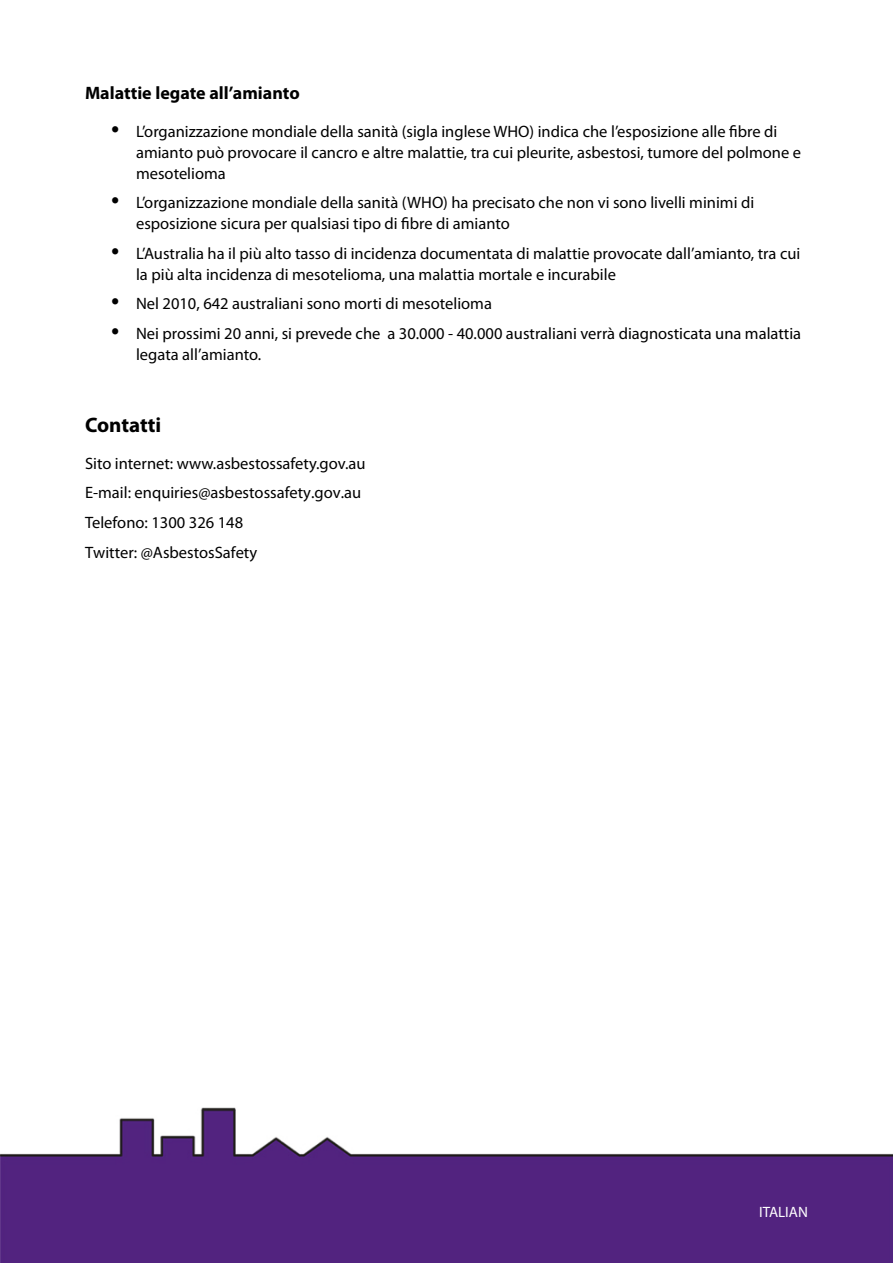
<style>
.page{position:relative;width:893px;height:1263px;background:#fff}
.page>*{position:absolute;margin:0;border:0;box-sizing:border-box;transform-origin:0 0}
.ADDRESS_DETAILS{font:700 21px "Myriad Pro";color:#000}
.SUBHEAD2{font:700 18px "Myriad Pro";color:#000}
.ADDRESS_DETAILS-2{font:16.5px/21px "Myriad Pro";color:#000}
.t1{font:15px "Myriad Pro";color:#fff}
</style>
<div class="page">
<img style="left:0;top:1107px;width:893px;height:156px">
<p class="SUBHEAD2" style="left:85px;top:81px;width:216px">Malattie legate all’amianto</p>
<p class="ADDRESS_DETAILS-2" style="left:136px;top:120px;width:667px">L’organizzazione mondiale della sanità (sigla inglese WHO) indica che l’esposizione alle fibre di amianto può provocare il cancro e altre malattie, tra cui pleurite, asbestosi, tumore del polmone e mesotelioma</p>
<p class="ADDRESS_DETAILS-2" style="left:136px;top:192px;width:620px">L’organizzazione mondiale della sanità (WHO) ha precisato che non vi sono livelli minimi di esposizione sicura per qualsiasi tipo di fibre di amianto</p>
<p class="ADDRESS_DETAILS-2" style="left:136px;top:242px;width:666px">L’Australia ha il più alto tasso di incidenza documentata di malattie provocate dall’amianto, tra cui la più alta incidenza di mesotelioma, una malattia mortale e incurabile</p>
<p class="ADDRESS_DETAILS-2" style="left:136px;top:293px;width:357px">Nel 2010, 642 australiani sono morti di mesotelioma</p>
<p class="ADDRESS_DETAILS-2" style="left:136px;top:322px;width:667px">Nei prossimi 20 anni, si prevede che a 30.000 - 40.000 australiani verrà diagnosticata una malattia legata all’amianto.</p>
<p class="ADDRESS_DETAILS" style="left:85px;top:411px;width:78px">Contatti</p>
<p class="ADDRESS_DETAILS-2" style="left:85px;top:448px;width:282px;line-height:29.5px">Sito internet: www.asbestossafety.gov.au E-mail: enquiries@asbestossafety.gov.au Telefono: 1300 326 148<br>Twitter: @AsbestosSafety</p>
<p class="t1" style="left:759px;top:1203px;width:50px">ITALIAN</p>
</div>
